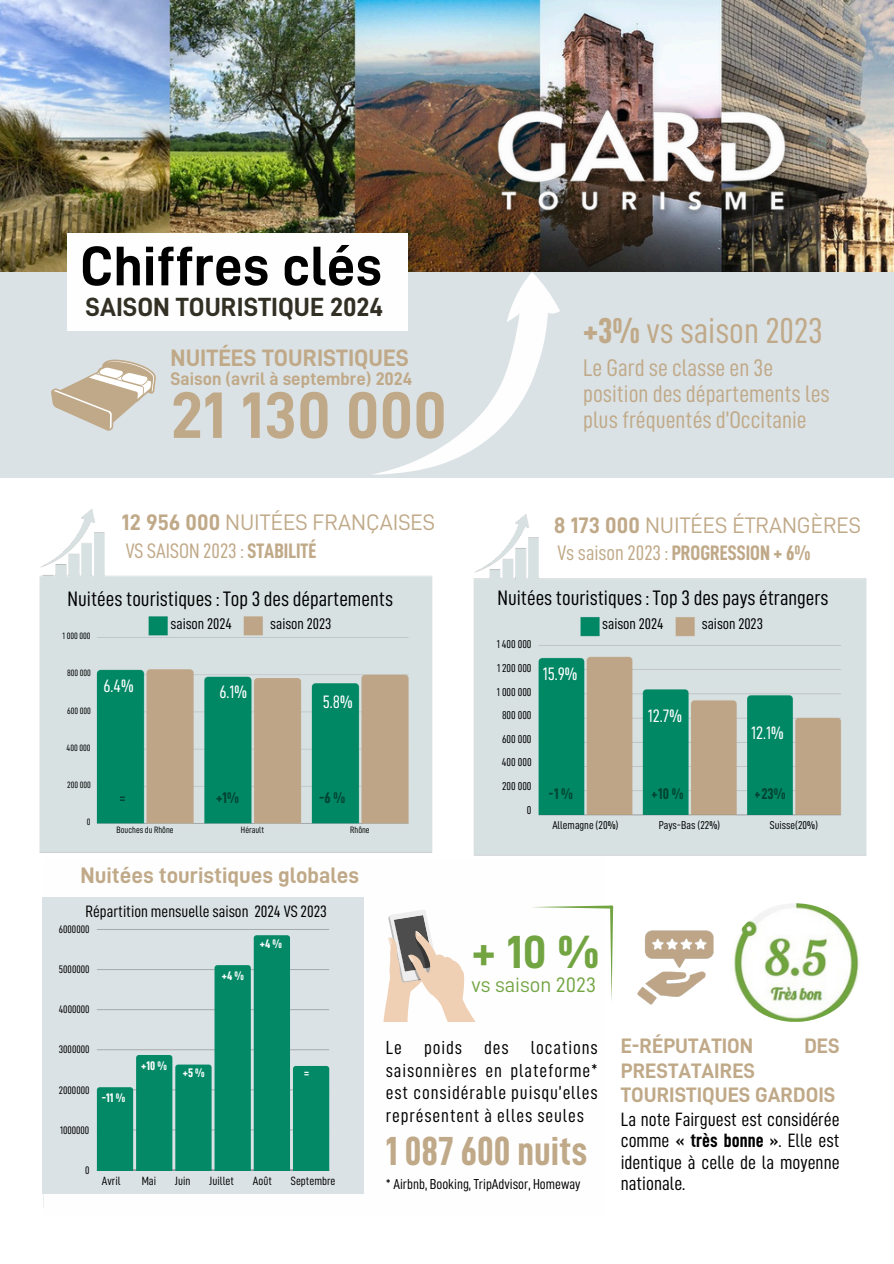
<style>
.page{position:relative;width:894px;height:1264px;background:#fff}
.page>*{position:absolute;margin:0;border:0;box-sizing:border-box;transform-origin:0 0}
.t1{font:65.7px "D DIN Bold";color:#c0a988}
.t2{font:55.95px "D DIN Bold";color:#000}
.t3{font:46.5px "D DIN Bold";color:#72a442}
.t4{font:40.65px "D DIN Condensed Bold";color:#c0a988}
.t5{font:36.15px "D DIN Condensed";color:#c0a988}
.t6{font:26.4px "D DIN Bold";color:#322f24}
.t7{font:24px/25.8px "D DIN Condensed";color:#c0a988}
.t8{font:23.85px "D DIN Bold";color:#c0a988}
.t9{font:22.5px "D DIN";color:#c0a988}
.t10{font:22.5px "D DIN Bold";color:#c0a988}
.t11{font:21px "D DIN Condensed";color:#000}
.t12{font:21px/24.8px "D DIN Bold";color:#c0a988}
.t13{font:21px "D DIN Condensed Bold";color:#c0a988}
.t14{font:21px "D DIN Condensed";color:#c0a988}
.t15{font:21px "D DIN";color:#72a442}
.t16{font:19.35px/21.3px "D DIN Condensed";color:#000;text-align:justify}
.t17{font:18.9px/22.5px "D DIN Condensed";letter-spacing:.045em;color:#000;text-align:justify}
.t18{font:18.15px "D DIN Bold";color:#c0a988}
.t19{font:18px "D DIN Condensed";color:#fff}
.t20{font:16.5px "D DIN Condensed";color:#000}
.t21{font:15.45px "D DIN Condensed";color:#000}
.t22{font:15.45px "D DIN Condensed Bold";color:#000}
.t23{font:14.4px "D DIN Condensed";color:#000}
.t24{font:12.45px "D DIN Condensed Bold";color:#fefefe}
.t25{font:12px "D DIN Condensed";color:#000}
.t26{font:11.4px/23.7px "D DIN Condensed";color:#000;text-align:right}
.t27{font:10.95px "D DIN Condensed";color:#000}
.t28{font:9.15px "D DIN Condensed";color:#000}
.s1{font-family:"D DIN Condensed Bold"}
.s2{font-family:"D DIN Bold"}
.s3{font-family:"D DIN Condensed"}
</style>
<div class="page">
<img style="left:0;top:0;width:893px;height:272px">
<img style="left:455px;top:95px;width:372px;height:130px">
<div style="left:1px;top:272px;width:892px;height:205px;background:#dbe2e5"></div>
<div style="left:68px;top:234px;width:339px;height:97px;background:#fefefe"></div>
<svg style="left:375px;top:272px;width:185px;height:202px"></svg>
<img style="left:39px;top:509px;width:828px;height:698px">
<img style="left:729px;top:903px;width:131px;height:118px">
<svg style="left:51px;top:359px;width:105px;height:72px"></svg>
<div style="left:44px;top:859px;width:559px;height:356px;background:#fefefe"></div>
<div style="left:42px;top:897px;width:321px;height:296px;background:#dbe2e5"></div>
<hr style="left:97px;top:1169px;width:232px;height:1px;background:#000;opacity:.6">
<hr style="left:97px;top:929px;width:232px;height:1px;background:#a5abad">
<svg style="left:97px;top:935px;width:232px;height:234px"></svg>
<svg style="left:383px;top:910px;width:92px;height:112px"></svg>
<hr style="left:530px;top:905px;width:83px;height:3px;background:#72a442;border-radius:2px">
<svg style="left:610px;top:905px;width:3px;height:97px"></svg>
<p class="t2" style="left:80px;top:239px;width:303px">Chiffres clés</p>
<p class="t6" style="left:86px;top:294px;width:299px">SAISON TOURISTIQUE 2024</p>
<p class="t8" style="left:171px;top:346px;width:240px">NUITÉES TOURISTIQUES</p>
<p class="t18" style="left:171px;top:370px;width:243px">Saison (avril à septembre) 2024</p>
<p class="t1" style="left:171px;top:383px;width:278px">21 130 000</p>
<p class="t5" style="left:583px;top:312px;width:241px"><span class="s1">+3%</span> vs saison 2023</p>
<p class="t7" style="left:583px;top:355px;width:248px">Le Gard se classe en 3e position des départements les plus fréquentés d’Occitanie</p>
<p class="t9" style="left:122px;top:511px;width:314px"><span class="s2">12 956 000</span> NUITÉES FRANÇAISES</p>
<p class="t9" style="left:553px;top:514px;width:309px"><span class="s2">8 173 000</span> NUITÉES ÉTRANGÈRES</p>
<p class="t14" style="left:126px;top:540px;width:192px">VS SAISON 2023 : <span class="s1">STABILITÉ</span></p>
<p class="t11" style="left:68px;top:588px;width:327px">Nuitées touristiques : Top 3 des départements</p>
<p class="t13" style="left:557px;top:542px;width:254px"><span class="s3">Vs saison 2023 :</span> PROGRESSION + 6%</p>
<p class="t11" style="left:497px;top:588px;width:332px">Nuitées touristiques : Top 3 des pays étrangers</p>
<p class="t28" style="left:63px;top:631px;width:29px">1 000 000</p>
<p class="t28" style="left:67px;top:668px;width:25px">800 000</p>
<p class="t28" style="left:67px;top:706px;width:25px">600 000</p>
<p class="t28" style="left:67px;top:743px;width:25px">400 000</p>
<p class="t28" style="left:67px;top:780px;width:25px">200 000</p>
<p class="t28" style="left:87px;top:817px;width:5px">0</p>
<p class="t21" style="left:170px;top:616px;width:63px">saison 2024</p>
<p class="t21" style="left:270px;top:616px;width:63px">saison 2023</p>
<p class="t21" style="left:602px;top:616px;width:63px">saison 2024</p>
<p class="t21" style="left:701px;top:616px;width:63px">saison 2023</p>
<p class="t26" style="left:496px;top:632px;width:36px">1 400 000<br>1 200 000<br>1 000 000<br>800 000<br>600 000<br>400 000<br>200 000<br>0</p>
<h4 class="t19" style="left:542px;top:665px;width:36px">15.9%</h4>
<p class="t19" style="left:103px;top:677px;width:31px">6.4%</p>
<p class="t19" style="left:219px;top:682px;width:29px">6.1%</p>
<p class="t19" style="left:322px;top:692px;width:31px">5.8%</p>
<p class="t19" style="left:647px;top:707px;width:35px">12.7%</p>
<p class="t19" style="left:751px;top:723px;width:34px">12.1%</p>
<p class="t22" style="left:120px;top:790px;width:8px">=</p>
<p class="t22" style="left:216px;top:790px;width:24px">+1%</p>
<p class="t22" style="left:319px;top:790px;width:28px">-6%</p>
<p class="t22" style="left:548px;top:786px;width:26px">-1%</p>
<p class="t22" style="left:651px;top:786px;width:33px">+10 %</p>
<p class="t22" style="left:754px;top:786px;width:32px">+23%</p>
<p class="t28" style="left:116px;top:825px;width:59px">Bouches du Rhône</p>
<h5 class="t28" style="left:241px;top:825px;width:25px">Hérault</h5>
<p class="t28" style="left:350px;top:825px;width:21px">Rhône</p>
<p class="t26" style="left:552px;top:813px;width:68px">Allemagne (20%)</p>
<p class="t26" style="left:658px;top:813px;width:63px">Pays-Bas (22%)</p>
<p class="t26" style="left:769px;top:813px;width:50px">Suisse(20%)</p>
<p class="t10" style="left:80px;top:864px;width:280px">Nuitées touristiques globales</p>
<p class="t20" style="left:85px;top:902px;width:243px">Répartition mensuelle saison 2024 VS 2023</p>
<p class="t27" style="left:59px;top:924px;width:32px">6000000</p>
<p class="t27" style="left:59px;top:964px;width:32px">5000000</p>
<p class="t27" style="left:59px;top:1004px;width:32px">4000000</p>
<p class="t27" style="left:59px;top:1044px;width:32px">3000000</p>
<p class="t27" style="left:59px;top:1084px;width:32px">2000000</p>
<p class="t27" style="left:60px;top:1124px;width:31px">1000000</p>
<p class="t27" style="left:85px;top:1164px;width:6px">0</p>
<h3 class="t24" style="left:222px;top:969px;width:24px">+4%</h3>
<p class="t24" style="left:260px;top:937px;width:24px">+4%</p>
<h5 class="t24" style="left:102px;top:1091px;width:25px">-11 %</h5>
<h3 class="t24" style="left:141px;top:1059px;width:27px">+10 %</h3>
<h5 class="t24" style="left:183px;top:1066px;width:23px">+5%</h5>
<h3 class="t24" style="left:304px;top:1066px;width:7px">=</h3>
<h6 class="t25" style="left:102px;top:1174px;width:20px">Avril</h6>
<h2 class="t25" style="left:142px;top:1174px;width:16px">Mai</h2>
<p class="t25" style="left:175px;top:1174px;width:17px">Juin</p>
<p class="t25" style="left:209px;top:1174px;width:26px">Juillet</p>
<p class="t25" style="left:253px;top:1174px;width:21px">Août</p>
<p class="t25" style="left:291px;top:1174px;width:46px">Septembre</p>
<p class="t3" style="left:471px;top:929px;width:129px">+10%</p>
<p class="t15" style="left:471px;top:974px;width:126px">vs saison 2023</p>
<p class="t17" style="left:386px;top:1036px;width:213px">Le poids des locations saisonnières en plateforme* est considérable puisqu’elles représentent à elles seules</p>
<p class="t4" style="left:386px;top:1130px;width:203px">1 087 600 nuits</p>
<p class="t23" style="left:386px;top:1177px;width:196px">* Airbnb, Booking, TripAdvisor, Homeway</p>
<p class="t12" style="left:620px;top:1033px;width:134px">E-RÉPUTATION</p>
<p class="t12" style="left:804px;top:1033px;width:37px">DES</p>
<p class="t12" style="left:620px;top:1058px;width:216px">PRESTATAIRES<br>TOURISTIQUES GARDOIS</p>
<p class="t16" style="left:620px;top:1108px;width:220px">La note Fairguest est considérée comme <span class="s1">« très bonne »</span>. Elle est identique à celle de la moyenne nationale.</p>
</div>
